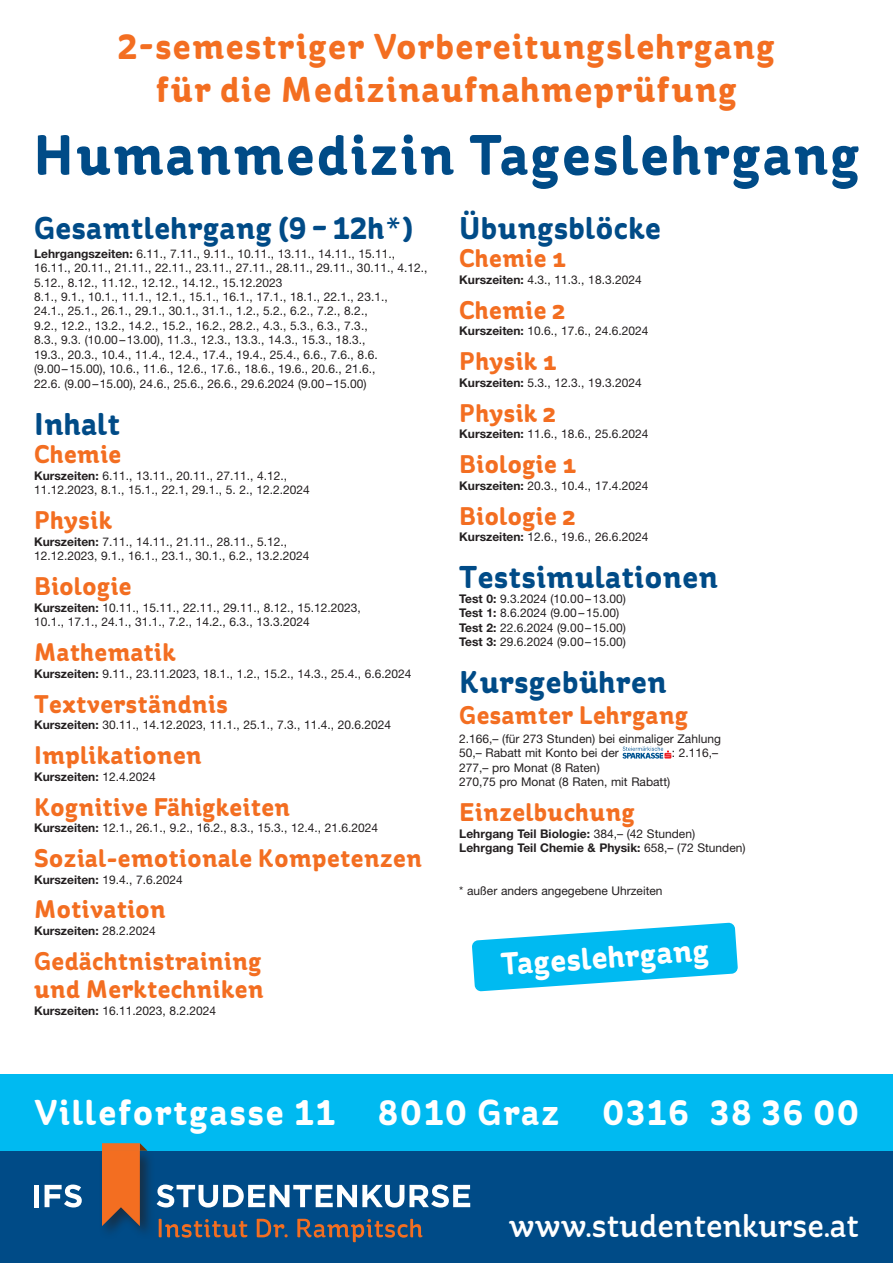
<style>
.page{position:relative;width:893px;height:1263px;background:#fff}
.page>*{position:absolute;margin:0;border:0;box-sizing:border-box;transform-origin:0 0}
.t1{font:700 57px "St Ryde";letter-spacing:.04em;color:#004b87}
.t2{font:700 36px/43.3px "St Ryde";letter-spacing:.04em;color:#f36e21;text-align:center}
.t3{font:700 36px "St Ryde";letter-spacing:.055em;color:#fff}
.www{font:500 33px "St Ryde";color:#fff}
.über_gross{font:700 31.5px "St Ryde";letter-spacing:.02em;color:#004b87}
.über_mittel{font:700 31.5px "St Ryde";color:#fff}
.über_mittel-2{font:700 25.5px/28.5px "St Ryde";letter-spacing:.02em;color:#f36e21}
.fliess{font:12px/14.4px "Helvetica Neue LT Std";color:#231f20}
.fliess-2{font:700 12px "Helvetica Neue LT Std";color:#231f20}
.s1{font-weight:400}
.s2{font-weight:700}
</style>
<div class="page">
<div style="left:0;top:1151px;width:893px;height:112px;background:#004b87"></div>
<div style="left:0;top:1074px;width:893px;height:77px;background:#00baf1"></div>
<svg style="left:159px;top:1219px;width:88px;height:18px"></svg>
<svg style="left:257px;top:1219px;width:31px;height:18px"></svg>
<svg style="left:297px;top:1219px;width:125px;height:23px"></svg>
<div style="left:34px;top:1185px;width:5px;height:22px;background:#fff"></div>
<svg style="left:45px;top:1184px;width:37px;height:23px"></svg>
<svg style="left:157px;top:1184px;width:313px;height:23px"></svg>
<div style="left:99px;top:1148px;width:56px;height:91px;background:#231f20;opacity:.6"></div>
<svg style="left:102px;top:1143px;width:45px;height:83px"></svg>
<div style="left:102px;top:1143px;width:38px;height:8px;background:#f36e21"></div>
<svg style="left:622px;top:746px;width:49px;height:13px"></svg>
<svg style="left:472px;top:922px;width:266px;height:69px"></svg>
<p class="t2" style="left:118px;top:26px;width:658px">2-semestriger Vorbereitungslehrgang für die Medizinaufnahmeprüfung</p>
<p class="t1" style="left:33px;top:121px;width:828px">Humanmedizin Tageslehrgang</p>
<p class="über_gross" style="left:34px;top:209px;width:380px">Gesamtlehrgang (9 – 12h<span class="s1">*</span>)</p>
<p class="fliess" style="left:34px;top:246px;width:395px"><span class="s2">Lehrgangszeiten:</span> 6.11., 7.11., 9.11., 10.11., 13.11., 14.11., 15.11., 16.11., 20.11., 21.11., 22.11., 23.11., 27.11., 28.11., 29.11., 30.11., 4.12., 5.12., 8.12., 11.12., 12.12., 14.12., 15.12.2023<br>8.1., 9.1., 10.1., 11.1., 12.1., 15.1., 16.1., 17.1., 18.1., 22.1., 23.1.,<br>24.1., 25.1., 26.1., 29.1., 30.1., 31.1., 1.2., 5.2., 6.2., 7.2., 8.2.,<br>9.2., 12.2., 13.2., 14.2., 15.2., 16.2., 28.2., 4.3., 5.3., 6.3., 7.3.,<br>8.3., 9.3. (10.00–13.00), 11.3., 12.3., 13.3., 14.3., 15.3., 18.3.,<br>19.3., 20.3., 10.4., 11.4., 12.4., 17.4., 19.4., 25.4., 6.6., 7.6., 8.6. (9.00–15.00), 10.6., 11.6., 12.6., 17.6., 18.6., 19.6., 20.6., 21.6.,<br>22.6. (9.00–15.00), 24.6., 25.6., 26.6., 29.6.2024 (9.00–15.00)</p>
<p class="über_gross" style="left:34px;top:405px;width:88px">Inhalt</p>
<p class="über_mittel-2" style="left:34px;top:441px;width:89px">Chemie</p>
<p class="fliess" style="left:34px;top:468px;width:277px"><span class="s2">Kurszeiten:</span> 6.11., 13.11., 20.11., 27.11., 4.12.,<br>11.12.2023, 8.1., 15.1., 22.1, 29.1., 5. 2., 12.2.2024</p>
<p class="über_mittel-2" style="left:34px;top:507px;width:79px">Physik</p>
<p class="fliess" style="left:34px;top:534px;width:277px"><span class="s2">Kurszeiten:</span> 7.11., 14.11., 21.11., 28.11., 5.12.,<br>12.12.2023, 9.1., 16.1., 23.1., 30.1., 6.2., 13.2.2024</p>
<p class="über_mittel-2" style="left:34px;top:573px;width:99px">Biologie</p>
<p class="fliess" style="left:34px;top:600px;width:328px"><span class="s2">Kurszeiten:</span> 10.11., 15.11., 22.11., 29.11., 8.12., 15.12.2023,<br>10.1., 17.1., 24.1., 31.1., 7.2., 14.2., 6.3., 13.3.2024</p>
<p class="über_mittel-2" style="left:34px;top:639px;width:143px">Mathematik</p>
<p class="fliess" style="left:34px;top:666px;width:379px"><span class="s2">Kurszeiten:</span> 9.11., 23.11.2023, 18.1., 1.2., 15.2., 14.3., 25.4., 6.6.2024</p>
<p class="über_mittel-2" style="left:34px;top:690px;width:195px">Textverständnis</p>
<p class="fliess" style="left:34px;top:717px;width:359px"><span class="s2">Kurszeiten:</span> 30.11., 14.12.2023, 11.1., 25.1., 7.3., 11.4., 20.6.2024</p>
<p class="über_mittel-2" style="left:34px;top:742px;width:169px">Implikationen</p>
<p class="fliess-2" style="left:34px;top:769px;width:123px">Kurszeiten: <span class="s1">12.4.2024</span></p>
<p class="über_mittel-2" style="left:34px;top:793px;width:258px">Kognitive Fähigkeiten</p>
<p class="fliess" style="left:34px;top:820px;width:346px"><span class="s2">Kurszeiten:</span> 12.1., 26.1., 9.2., 16.2., 8.3., 15.3., 12.4., 21.6.2024</p>
<p class="über_mittel-2" style="left:34px;top:845px;width:389px">Sozial-emotionale Kompetenzen</p>
<p class="fliess" style="left:34px;top:872px;width:150px"><span class="s2">Kurszeiten:</span> 19.4., 7.6.2024</p>
<p class="über_mittel-2" style="left:34px;top:896px;width:133px">Motivation</p>
<p class="fliess-2" style="left:34px;top:923px;width:123px">Kurszeiten: <span class="s1">28.2.2024</span></p>
<p class="über_mittel-2" style="left:34px;top:948px;width:231px">Gedächtnistraining und Merktechniken</p>
<p class="fliess" style="left:34px;top:1003px;width:184px"><span class="s2">Kurszeiten:</span> 16.11.2023, 8.2.2024</p>
<p class="über_gross" style="left:459px;top:209px;width:203px">Übungsblöcke</p>
<p class="über_mittel-2" style="left:459px;top:245px;width:108px">Chemie 1</p>
<p class="fliess" style="left:459px;top:272px;width:184px"><span class="s2">Kurszeiten:</span> 4.3., 11.3., 18.3.2024</p>
<p class="über_mittel-2" style="left:459px;top:297px;width:108px">Chemie 2</p>
<p class="fliess" style="left:459px;top:324px;width:191px"><span class="s2">Kurszeiten:</span> 10.6., 17.6., 24.6.2024</p>
<p class="über_mittel-2" style="left:459px;top:348px;width:99px">Physik 1</p>
<p class="fliess" style="left:459px;top:375px;width:184px"><span class="s2">Kurszeiten:</span> 5.3., 12.3., 19.3.2024</p>
<p class="über_mittel-2" style="left:459px;top:400px;width:98px">Physik 2</p>
<p class="fliess" style="left:459px;top:427px;width:191px"><span class="s2">Kurszeiten:</span> 11.6., 18.6., 25.6.2024</p>
<p class="über_mittel-2" style="left:459px;top:451px;width:118px">Biologie 1</p>
<p class="fliess" style="left:459px;top:478px;width:191px"><span class="s2">Kurszeiten:</span> 20.3., 10.4., 17.4.2024</p>
<p class="über_mittel-2" style="left:459px;top:503px;width:118px">Biologie 2</p>
<p class="fliess" style="left:459px;top:530px;width:191px"><span class="s2">Kurszeiten:</span> 12.6., 19.6., 26.6.2024</p>
<p class="über_gross" style="left:459px;top:559px;width:260px">Testsimulationen</p>
<p class="fliess" style="left:459px;top:591px;width:168px"><span class="s2">Test 0:</span> 9.3.2024 (10.00–13.00)</p>
<p class="fliess" style="left:459px;top:606px;width:161px"><span class="s2">Test 1:</span> 8.6.2024 (9.00–15.00)</p>
<p class="fliess" style="left:459px;top:620px;width:168px"><span class="s2">Test 2:</span> 22.6.2024 (9.00–15.00)</p>
<p class="fliess" style="left:459px;top:635px;width:168px"><span class="s2">Test 3:</span> 29.6.2024 (9.00–15.00)</p>
<p class="über_gross" style="left:459px;top:663px;width:209px">Kursgebühren</p>
<p class="über_mittel-2" style="left:459px;top:702px;width:230px">Gesamter Lehrgang</p>
<p class="fliess" style="left:459px;top:731px;width:263px">2.166,– (für 273 Stunden) bei einmaliger Zahlung</p>
<p class="fliess" style="left:459px;top:745px;width:161px">50,– Rabatt mit Konto bei der</p>
<p class="fliess" style="left:672px;top:745px;width:48px">: 2.116,–</p>
<p class="fliess" style="left:459px;top:760px;width:142px">277,– pro Monat (8 Raten)</p>
<p class="fliess" style="left:459px;top:774px;width:212px">270,75 pro Monat (8 Raten, mit Rabatt)</p>
<p class="über_mittel-2" style="left:459px;top:799px;width:177px">Einzelbuchung</p>
<p class="fliess-2" style="left:459px;top:826px;width:237px">Lehrgang Teil Biologie: <span class="s1">384,– (42 Stunden)</span></p>
<p class="fliess-2" style="left:459px;top:840px;width:288px">Lehrgang Teil Chemie &amp; Physik: <span class="s1">658,– (72 Stunden)</span></p>
<p class="fliess" style="left:459px;top:884px;width:205px">* außer anders angegebene Uhrzeiten</p>
<p class="über_mittel" style="left:500px;top:945px;width:210px;rotate:-4deg">Tageslehrgang</p>
<p class="t3" style="left:34px;top:1091px;width:826px">Villefortgasse 11 8010 Graz 0316 38 36 00</p>
<p class="www" style="left:509px;top:1206px;width:352px">www.studentenkurse.at</p>
</div>
